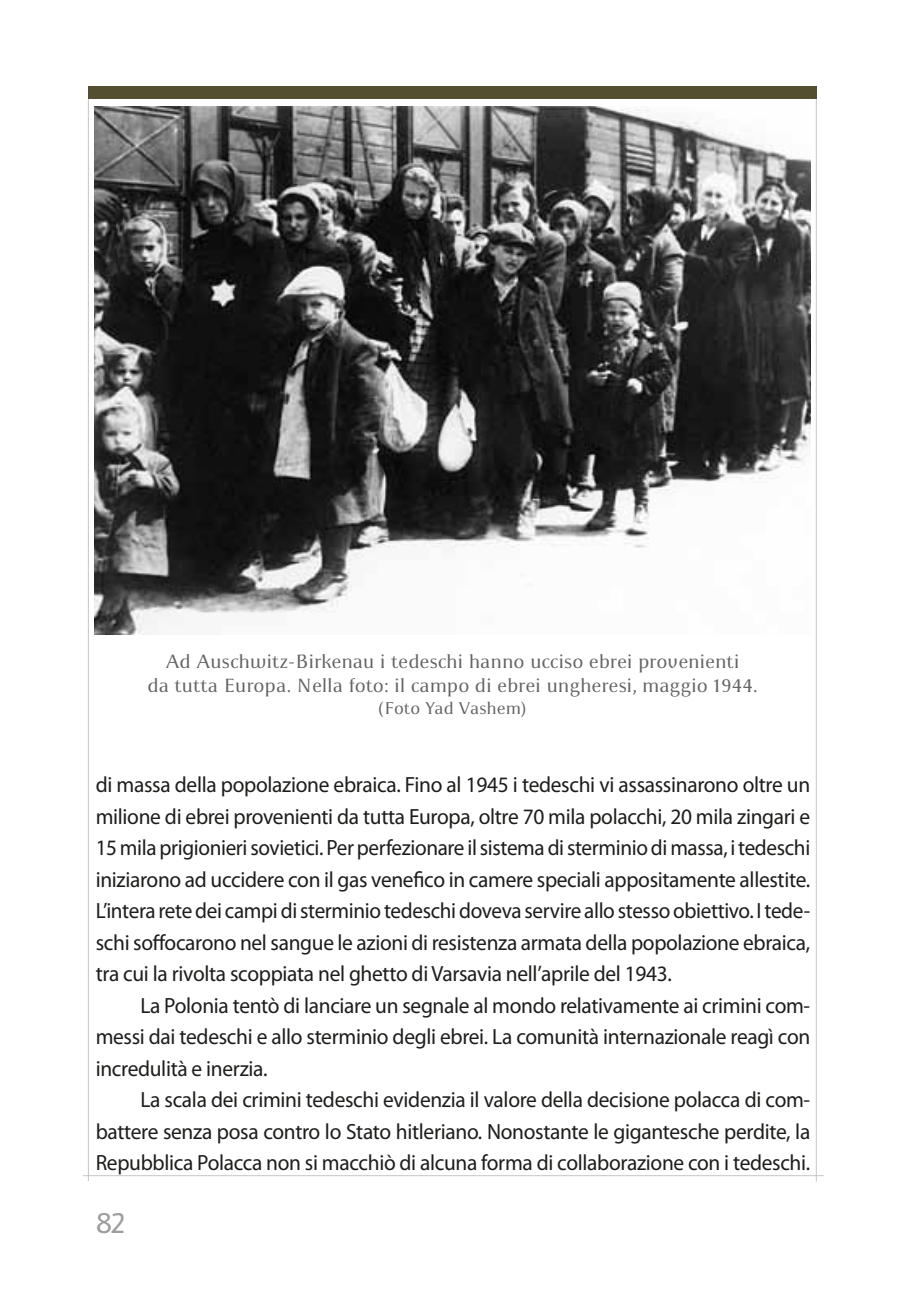
<style>
.page{position:relative;width:906px;height:1302px;background:#fff}
.page>*{position:absolute;margin:0;border:0;box-sizing:border-box;transform-origin:0 0}
.t1{font:31.5px "Apolonia Nova OT";color:#9d9d9c}
.t2{font:22.05px/31.5px "Myriad Pro";letter-spacing:-.015em;color:#1d1d1b;text-align:justify}
.t3{font:20.25px/24.3px "Apolonia";letter-spacing:.005em;color:#646363;text-align:center}
.t4{font:18px "Apolonia";letter-spacing:-.01em;color:#646363}
</style>
<div class="page">
<img style="left:95px;top:106px;width:716px;height:528px">
<hr style="left:816px;top:99px;width:1px;height:1082px;background:#c6c6c6">
<hr style="left:88px;top:99px;width:1px;height:1081px;background:#c6c6c6">
<hr style="left:83px;top:1175px;width:740px;height:1px;background:#c6c6c6">
<div style="left:88px;top:86px;width:728px;height:13px;background:#544e31"></div>
<p class="t3" style="left:147px;top:649px;width:611px">Ad Auschwitz-Birkenau i tedeschi hanno ucciso ebrei provenienti<br>da tutta Europa. N ella foto: il campo di ebrei ungheresi, maggio 1944.</p>
<p class="t4" style="left:378px;top:697px;width:150px">(Foto Yad Vashem)</p>
<p class="t2" style="left:96px;top:768px;width:716px">di massa della popolazione ebraica. Fino al 1945 i tedeschi vi assassinarono oltre un milione di ebrei provenienti da tutta Europa, oltre 70 mila polacchi, 20 mila zingari e 15 mila prigionieri sovietici. Per perfezionare il sistema di sterminio di massa, i tedeschi iniziarono ad uccidere con il gas venefico in camere speciali appositamente allestite.<br>L’intera rete dei campi di sterminio tedeschi doveva servire allo stesso obiettivo. I tede&shy;schi soffocarono nel sangue le azioni di resistenza armata della popolazione ebraica, tra cui la rivolta scoppiata nel ghetto di Varsavia nell’aprile del 1943.</p>
<p class="t2" style="left:96px;top:988px;width:716px;text-indent:45px">La Polonia tentò di lanciare un segnale al mondo relativamente ai crimini com&shy;messi dai tedeschi e allo sterminio degli ebrei. La comunità internazionale reagì con incredulità e inerzia.</p>
<p class="t2" style="left:96px;top:1083px;width:716px;text-indent:45px">La scala dei crimini tedeschi evidenzia il valore della decisione polacca di com&shy;battere senza posa contro lo Stato hitleriano. Nonostante le gigantesche perdite, la Repubblica Polacca non si macchiò di alcuna forma di collaborazione con i tedeschi.</p>
<h1 class="t1" style="left:96px;top:1204px;width:31px">82</h1>
</div>
